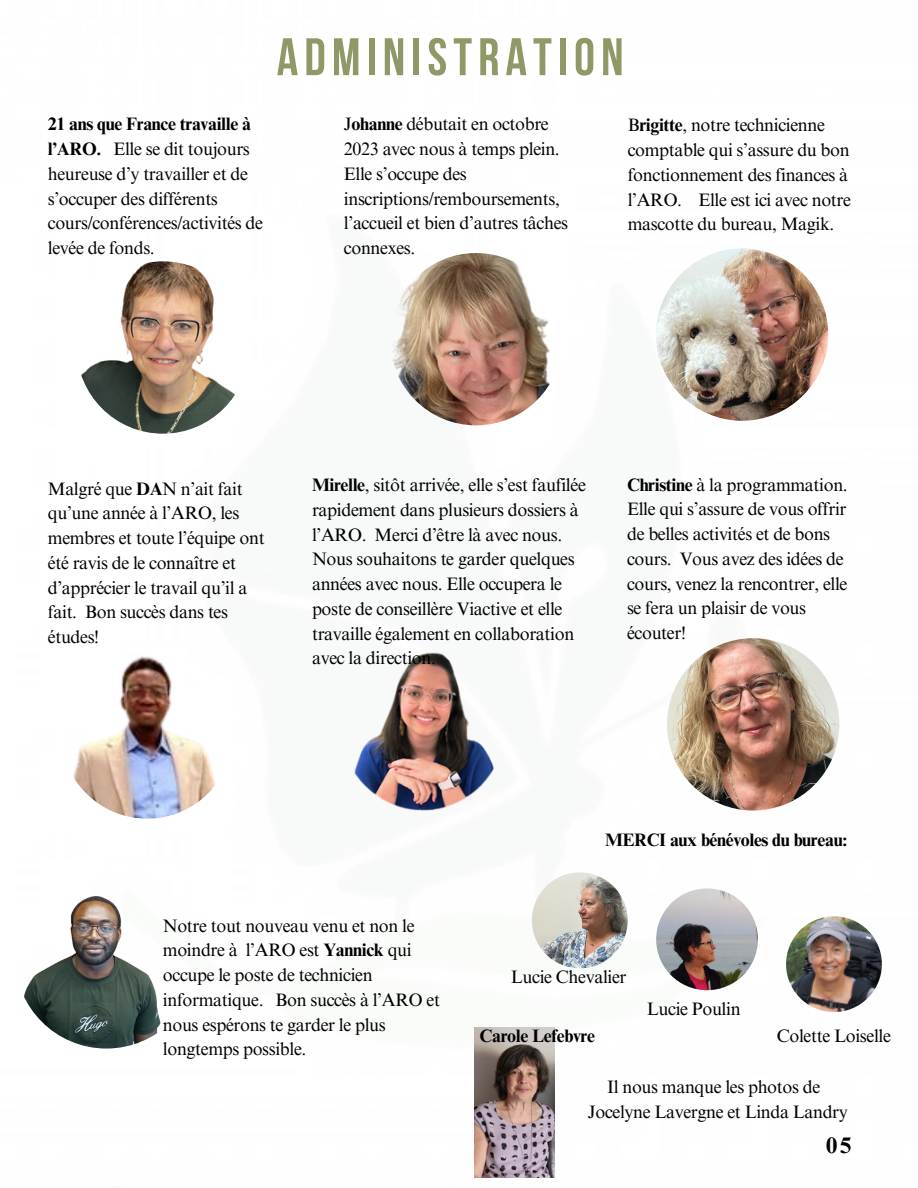
<style>
.page{position:relative;width:918px;height:1188px;background:#fff}
.page>*{position:absolute;margin:0;border:0;box-sizing:border-box;transform-origin:0 0}
.t1{font:700 52.8px "Bebas Neue";letter-spacing:.115em;color:#8f9967}
.t2{font:700 22.5px "Times NRMT Pro";color:#000}
.t3{font:18px/24.8px "Times NRMT Pro";letter-spacing:-.02em;color:#000}
.t4{font:700 18px "Times NRMT Pro";letter-spacing:-.02em;color:#000}
.s1{font-weight:700}
</style>
<div class="page">
<img style="left:77px;top:261px;width:172px;height:173px;border-radius:50%">
<img style="left:390px;top:253px;width:172px;height:172px;border-radius:50%">
<img style="left:337px;top:640px;width:172px;height:173px;border-radius:50%">
<img style="left:61px;top:646px;width:172px;height:173px;border-radius:50%">
<img style="left:656px;top:248px;width:172px;height:173px;border-radius:50%">
<img style="left:667px;top:638px;width:172px;height:173px;border-radius:50%">
<img style="left:15px;top:866px;width:183px;height:183px;border-radius:50%">
<img style="left:532px;top:872px;width:96px;height:96px;border-radius:50%">
<img style="left:656px;top:888px;width:102px;height:102px;border-radius:50%">
<img style="left:786px;top:916px;width:96px;height:96px;border-radius:50%">
<img style="left:474px;top:1027px;width:80px;height:151px">
<p class="t1" style="left:277px;top:36px;width:348px">ADMINISTRATION</p>
<p class="t3" style="left:48px;top:114px;width:217px"><span class="s1">21 ans que France travaille à l’ARO.</span> Elle se dit toujours heureuse d’y travailler et de s’occuper des différents cours/conférences/activités de levée de fonds.</p>
<p class="t3" style="left:344px;top:114px;width:226px">J<span class="s1">ohanne</span> débutait en octobre<br>2023 avec nous à temps plein.<br>Elle s’occupe des inscriptions/remboursements, l’accueil et bien d’autres tâches connexes.</p>
<p class="t3" style="left:628px;top:115px;width:225px">B<span class="s1">rigitte</span>, notre technicienne comptable qui s’assure du bon fonctionnement des finances à l’ARO. Elle est ici avec notre mascotte du bureau, Magik.</p>
<p class="t3" style="left:48px;top:478px;width:218px">Malgré que <span class="s1">DA</span>N n’ait fait qu’une année à l’ARO, les membres et toute l’équipe ont été ravis de le connaître et d’apprécier le travail qu’il a fait. Bon succès dans tes études!</p>
<h2 class="t3" style="left:312px;top:475px;width:275px"><span class="s1">Mirelle</span>, sitôt arrivée, elle s’est faufilée rapidement dans plusieurs dossiers à l’ARO. Merci d’être là avec nous.<br>Nous souhaitons te garder quelques années avec nous. Elle occupera le poste de conseillère Viactive et elle travaille également en collaboration avec la direction.</h2>
<p class="t3" style="left:627px;top:474px;width:222px"><span class="s1">Christine</span> à la programmation.<br>Elle qui s’assure de vous offrir de belles activités et de bons cours. Vous avez des idées de cours, venez la rencontrer, elle se fera un plaisir de vous écouter!</p>
<p class="t4" style="left:605px;top:833px;width:244px">MERCI aux bénévoles du bureau:</p>
<p class="t3" style="left:163px;top:915px;width:279px">Notre tout nouveau venu et non le moindre à l’ARO est <span class="s1">Yannick</span> qui occupe le poste de technicien informatique. Bon succès à l’ARO et nous espérons te garder le plus longtemps possible.</p>
<h2 class="t3" style="left:511px;top:967px;width:117px">Lucie Chevalier</h2>
<p class="t4" style="left:479px;top:1030px;width:117px">Carole Lefebvre</p>
<p class="t3" style="left:647px;top:999px;width:95px">Lucie Poulin</p>
<p class="t3" style="left:777px;top:1026px;width:116px">Colette Loiselle</p>
<p class="t3" style="left:607px;top:1077px;width:215px">Il nous manque les photos de</p>
<p class="t3" style="left:588px;top:1102px;width:261px">Jocelyne Lavergne et Linda Landry</p>
<p class="t2" style="left:826px;top:1137px;width:27px">05</p>
</div>
